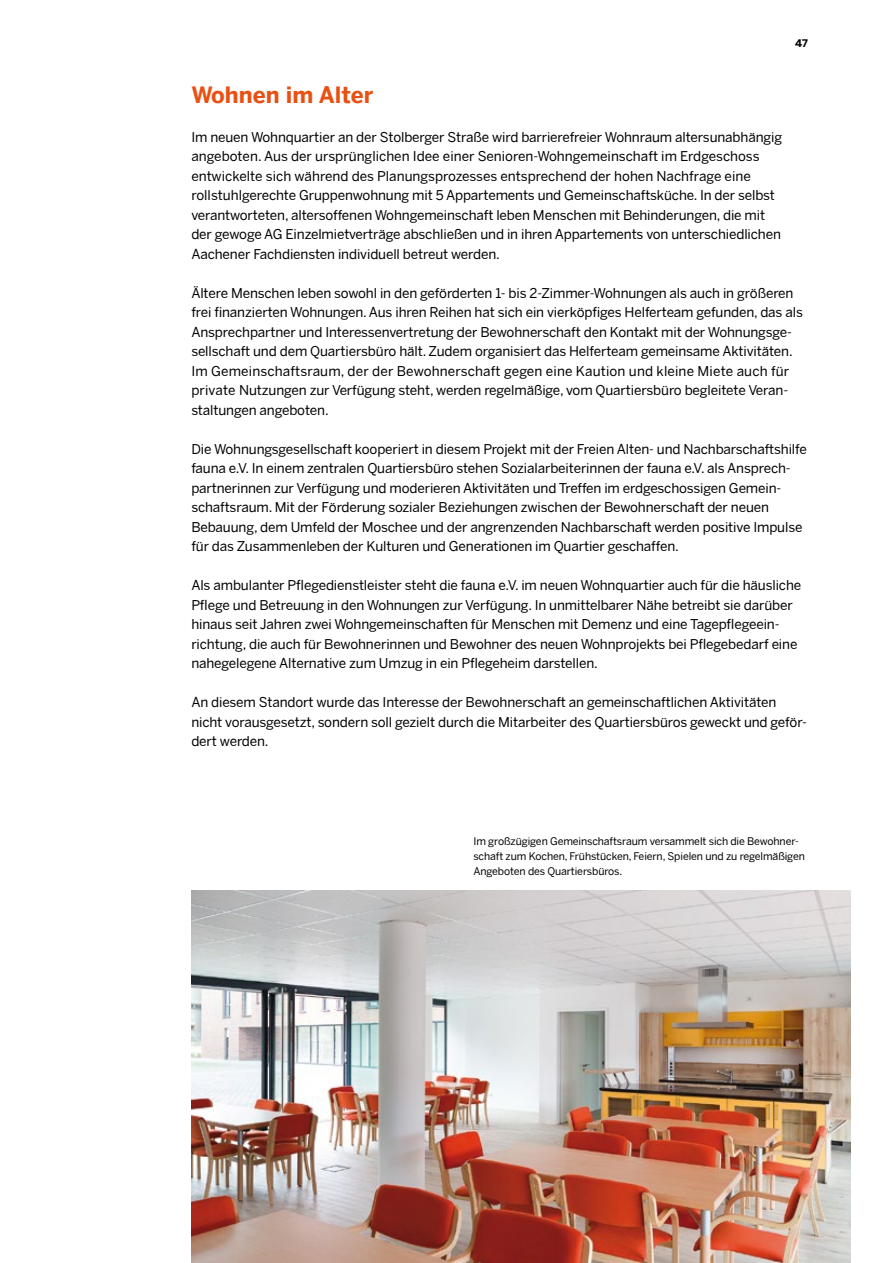
<style>
.page{position:relative;width:893px;height:1263px;background:#fff}
.page>*{position:absolute;margin:0;border:0;box-sizing:border-box;transform-origin:0 0}
.Textheadline{font:700 22.5px "Benton Sans";color:#e85113}
.Fließtext{font:13.5px/19.5px "Benton Sans";letter-spacing:-.01em;color:#000}
.Zitat{font:10.5px/15px "Benton Sans";letter-spacing:-.01em;color:#000}
.t1{font:700 10.5px "Benton Sans";color:#000}
</style>
<div class="page">
<img style="left:191px;top:891px;width:659px;height:372px">
<p class="t1" style="left:795px;top:36px;width:14px">47</p>
<p class="Textheadline" style="left:191px;top:81px;width:184px">Wohnen im Alter</p>
<p class="Fließtext" style="left:191px;top:127px;width:592px">Im neuen Wohnquartier an der Stolberger Straße wird barrierefreier Wohnraum altersunabhängig angeboten. Aus der ursprünglichen Idee einer Senioren-Wohngemeinschaft im Erdgeschoss entwickelte sich während des Planungsprozesses entsprechend der hohen Nachfrage eine rollstuhlgerechte Gruppenwohnung mit 5 Appartements und Gemeinschaftsküche. In der selbst verantworteten, altersoffenen Wohngemeinschaft leben Menschen mit Behinderungen, die mit der gewoge AG Einzelmietverträge abschließen und in ihren Appartements von unterschiedlichen Aachener Fachdiensten individuell betreut werden.</p>
<p class="Fließtext" style="left:191px;top:283px;width:613px">Ältere Menschen leben sowohl in den geförderten 1- bis 2-Zimmer-Wohnungen als auch in größeren frei finanzierten Wohnungen. Aus ihren Reihen hat sich ein vierköpfiges Helferteam gefunden, das als Ansprechpartner und Interessenvertretung der Bewohnerschaft den Kontakt mit der Wohnungsge&shy;sellschaft und dem Quartiersbüro hält. Zudem organisiert das Helferteam gemeinsame Aktivitäten.<br>Im Gemeinschaftsraum, der der Bewohnerschaft gegen eine Kaution und kleine Miete auch für private Nutzungen zur Verfügung steht, werden regelmäßige, vom Quartiersbüro begleitete Veran&shy;staltungen angeboten.</p>
<p class="Fließtext" style="left:191px;top:439px;width:617px">Die Wohnungsgesellschaft kooperiert in diesem Projekt mit der Freien Alten- und Nachbarschaftshilfe fauna e.V. In einem zentralen Quartiersbüro stehen Sozialarbeiterinnen der fauna e.V. als Ansprech&shy;partnerinnen zur Verfügung und moderieren Aktivitäten und Treffen im erdgeschossigen Gemein&shy;schaftsraum. Mit der Förderung sozialer Beziehungen zwischen der Bewohnerschaft der neuen Bebauung, dem Umfeld der Moschee und der angrenzenden Nachbarschaft werden positive Impulse für das Zusammenleben der Kulturen und Generationen im Quartier geschaffen.</p>
<p class="Fließtext" style="left:191px;top:575px;width:611px">Als ambulanter Pflegedienstleister steht die fauna e.V. im neuen Wohnquartier auch für die häusliche Pflege und Betreuung in den Wohnungen zur Verfügung. In unmittelbarer Nähe betreibt sie darüber hinaus seit Jahren zwei Wohngemeinschaften für Menschen mit Demenz und eine Tagepflegeein&shy;richtung, die auch für Bewohnerinnen und Bewohner des neuen Wohnprojekts bei Pflegebedarf eine nahegelegene Alternative zum Umzug in ein Pflegeheim darstellen.</p>
<p class="Fließtext" style="left:191px;top:692px;width:617px">An diesem Standort wurde das Interesse der Bewohnerschaft an gemeinschaftlichen Aktivitäten nicht vorausgesetzt, sondern soll gezielt durch die Mitarbeiter des Quartiersbüros geweckt und geför&shy;dert werden.</p>
<p class="Zitat" style="left:473px;top:833px;width:333px">Im großzügigen Gemeinschaftsraum versammelt sich die Bewohner&shy;schaft zum Kochen, Frühstücken, Feiern, Spielen und zu regelmäßigen<br>Angeboten des Quartiersbüros.</p>
</div>
